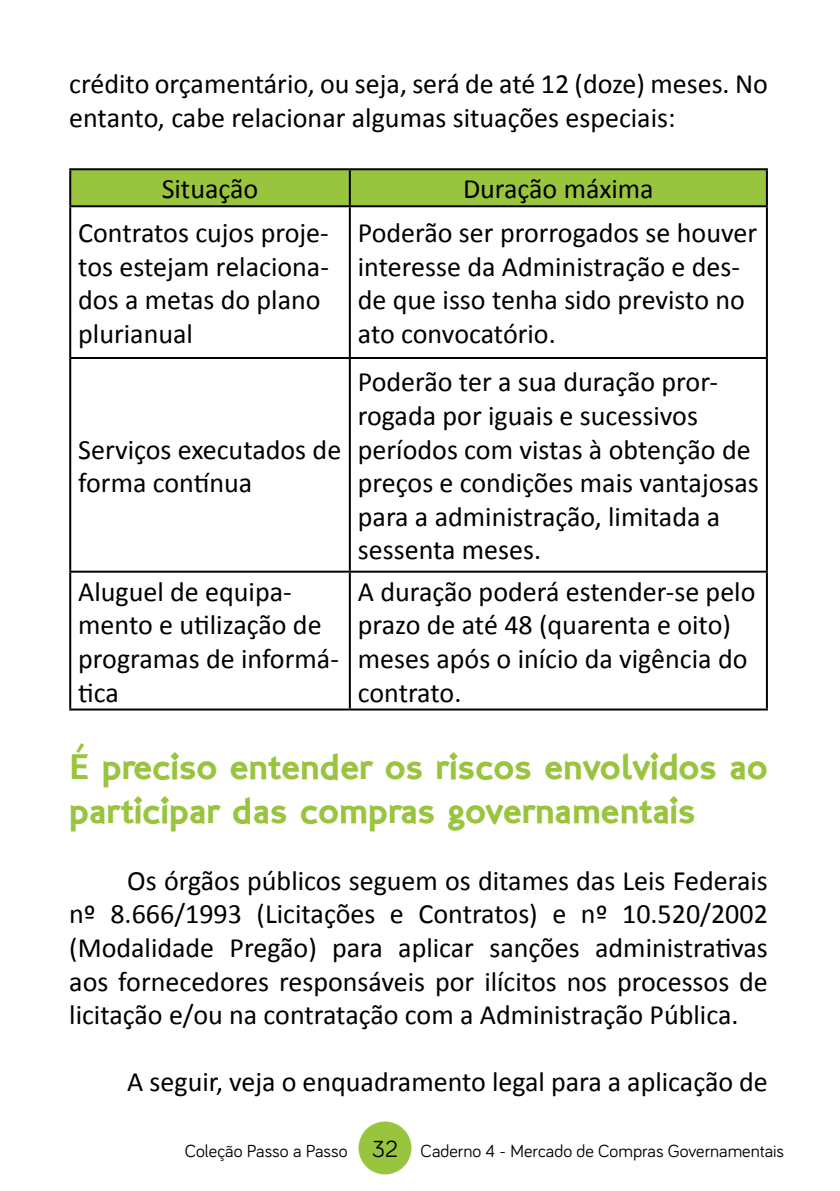
<style>
.page{position:relative;width:840px;height:1191px;background:#fff}
.page>*{position:absolute;margin:0;border:0;box-sizing:border-box;transform-origin:0 0}
.t1{font:36px/43.2px "London Two";color:#98c43e}
.t2{font:28px/33.6px "Calibri";color:#000}
.t3{font:24px "Bariol";color:#000}
.t4{font:18px "Bariol";color:#000}
</style>
<div class="page">
<div style="left:358px;top:1121px;width:53px;height:53px;background:#98c43e;border-radius:50%"></div>
<div style="left:71px;top:170px;width:694px;height:35px;background:#98c43e"></div>
<hr style="left:69px;top:168px;width:280px;height:2px;background:#000">
<hr style="left:69px;top:170px;width:2px;height:35px;background:#000">
<hr style="left:349px;top:168px;width:418px;height:2px;background:#000">
<hr style="left:348px;top:170px;width:2px;height:35px;background:#000">
<hr style="left:765px;top:170px;width:2px;height:35px;background:#000">
<hr style="left:69px;top:205px;width:280px;height:2px;background:#000">
<hr style="left:69px;top:207px;width:2px;height:150px;background:#000">
<hr style="left:349px;top:205px;width:418px;height:2px;background:#000">
<hr style="left:348px;top:207px;width:2px;height:150px;background:#000">
<hr style="left:765px;top:207px;width:2px;height:150px;background:#000">
<hr style="left:69px;top:357px;width:280px;height:2px;background:#000">
<hr style="left:69px;top:359px;width:2px;height:211px;background:#000">
<hr style="left:349px;top:357px;width:418px;height:2px;background:#000">
<hr style="left:348px;top:359px;width:2px;height:211px;background:#000">
<hr style="left:765px;top:359px;width:2px;height:211px;background:#000">
<hr style="left:69px;top:570px;width:280px;height:2px;background:#000">
<hr style="left:69px;top:572px;width:2px;height:136px;background:#000">
<hr style="left:349px;top:570px;width:418px;height:2px;background:#000">
<hr style="left:348px;top:572px;width:2px;height:136px;background:#000">
<hr style="left:765px;top:572px;width:2px;height:136px;background:#000">
<hr style="left:69px;top:708px;width:280px;height:2px;background:#000">
<hr style="left:349px;top:708px;width:418px;height:2px;background:#000">
<p class="t2" style="left:69px;top:67px;width:699px">crédito orçamentário, ou seja, será de até 12 (doze) meses. No entanto, cabe relacionar algumas situações especiais:</p>
<p class="t2" style="left:162px;top:172px;width:98px">Situação</p>
<p class="t2" style="left:462px;top:172px;width:192px">Duração máxima</p>
<p class="t2" style="left:78px;top:216px;width:252px">Contratos cujos proje&shy;tos estejam relaciona&shy;dos a metas do plano plurianual</p>
<p class="t2" style="left:357px;top:216px;width:400px">Poderão ser prorrogados se houver interesse da Administração e des&shy;de que isso tenha sido previsto no ato convocatório.</p>
<p class="t2" style="left:78px;top:432px;width:264px">Serviços executados de forma contínua</p>
<p class="t2" style="left:357px;top:365px;width:402px">Poderão ter a sua duração pror&shy;rogada por iguais e sucessivos períodos com vistas à obtenção de preços e condições mais vantajosas para a administração, limitada a sessenta meses.</p>
<p class="t2" style="left:78px;top:574px;width:262px">Aluguel de equipa&shy;mento e utilização de programas de informá&shy;tica</p>
<p class="t2" style="left:357px;top:574px;width:399px">A duração poderá estender-se pelo prazo de até 48 (quarenta e oito) meses após o início da vigência do contrato.</p>
<p class="t1" style="left:69px;top:745px;width:699px">É preciso entender os riscos envolvidos ao participar das compras governamentais</p>
<p class="t2" style="left:69px;top:863px;width:699px;text-align:justify;text-indent:58px">Os órgãos públicos seguem os ditames das Leis Federais nº 8.666/1993 (Licitações e Contratos) e nº 10.520/2002 (Modalidade Pregão) para aplicar sanções administrativas aos fornecedores responsáveis por ilícitos nos processos de licitação e/ou na contratação com a Administração Pública.</p>
<p class="t2" style="left:127px;top:1065px;width:641px">A seguir, veja o enquadramento legal para a aplicação de</p>
<p class="t3" style="left:372px;top:1133px;width:27px">32</p>
<p class="t4" style="left:185px;top:1139px;width:164px">Coleção Passo a Passo</p>
<p class="t4" style="left:420px;top:1139px;width:365px">Caderno 4 - Mercado de Compras Governamentais</p>
</div>
